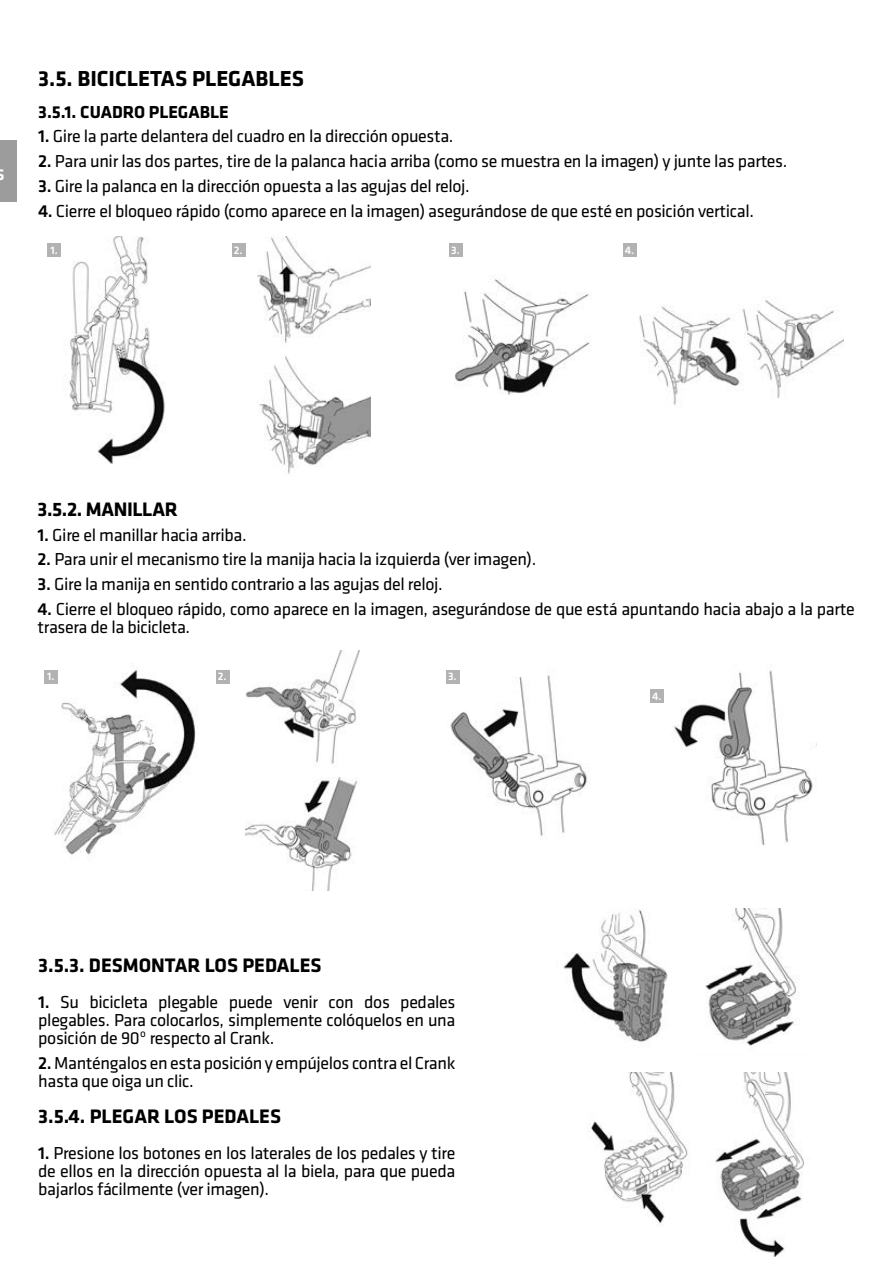
<style>
.page{position:relative;width:893px;height:1276px;background:#fff}
.page>*{position:absolute;margin:0;border:0;box-sizing:border-box;transform-origin:0 0}
.t1{font:700 22.5px "Klavika";color:#000}
.t2{font:700 20.25px "Klavika";color:#000}
.t3{font:700 20.25px "Klavika";letter-spacing:-.02em;color:#000}
.t4{font:18px/18px "Klavika";letter-spacing:-.02em;color:#000}
.t5{font:700 18px "Klavika";color:#000}
.t6{font:500 11.25px "Klavika";color:#fff}
.s1{font-weight:500}
</style>
<div class="page">
<div style="left:0;top:141px;width:17px;height:61px;background:#9c9c9c"></div>
<img style="left:54px;top:236px;width:111px;height:227px">
<img style="left:257px;top:237px;width:114px;height:237px">
<img style="left:449px;top:243px;width:142px;height:152px">
<img style="left:639px;top:296px;width:205px;height:109px">
<div style="left:47px;top:244px;width:13px;height:13px;background:#b2b2b2"></div>
<div style="left:232px;top:244px;width:13px;height:13px;background:#b2b2b2"></div>
<div style="left:450px;top:244px;width:13px;height:13px;background:#b2b2b2"></div>
<div style="left:623px;top:244px;width:13px;height:13px;background:#b2b2b2"></div>
<img style="left:44px;top:663px;width:153px;height:192px">
<img style="left:246px;top:650px;width:113px;height:240px">
<img style="left:446px;top:675px;width:141px;height:161px">
<img style="left:650px;top:670px;width:163px;height:176px">
<div style="left:44px;top:670px;width:13px;height:13px;background:#b2b2b2"></div>
<div style="left:216px;top:670px;width:13px;height:13px;background:#b2b2b2"></div>
<div style="left:446px;top:670px;width:14px;height:13px;background:#b2b2b2"></div>
<div style="left:650px;top:690px;width:14px;height:13px;background:#b2b2b2"></div>
<img style="left:563px;top:909px;width:105px;height:134px">
<img style="left:705px;top:908px;width:95px;height:138px">
<img style="left:590px;top:1073px;width:214px;height:183px">
<p class="t1" style="left:38px;top:63px;width:267px">3.5. BICICLETAS PLEGABLES</p>
<p class="t5" style="left:38px;top:99px;width:192px">3.5.1. CUADRO PLEGABLE</p>
<p class="t4" style="left:38px;top:127px;width:417px"><span class="s1">1.</span> Gire la parte delantera del cuadro en la dirección opuesta.</p>
<p class="t4" style="left:38px;top:152px;width:751px"><span class="s1">2.</span> Para unir las dos partes, tire de la palanca hacia arriba (como se muestra en la imagen) y junte las partes.</p>
<p class="t4" style="left:38px;top:176px;width:433px"><span class="s1">3.</span> Gire la palanca en la dirección opuesta a las agujas del reloj.</p>
<p class="t4" style="left:38px;top:201px;width:717px"><span class="s1">4.</span> Cierre el bloqueo rápido (como aparece en la imagen) asegurándose de que esté en posición vertical.</p>
<p class="t6" style="left:50px;top:242px;width:9px">1.</p>
<p class="t6" style="left:234px;top:242px;width:10px">2.</p>
<p class="t6" style="left:451px;top:242px;width:10px">3.</p>
<p class="t6" style="left:625px;top:242px;width:11px">4.</p>
<p class="t3" style="left:38px;top:494px;width:142px">3.5.2. MANILLAR</p>
<p class="t4" style="left:38px;top:525px;width:210px"><span class="s1">1.</span> Gire el manillar hacia arriba.</p>
<p class="t4" style="left:38px;top:550px;width:500px"><span class="s1">2.</span> Para unir el mecanismo tire la manija hacia la izquierda (ver imagen).</p>
<p class="t4" style="left:38px;top:574px;width:407px"><span class="s1">3.</span> Gire la manija en sentido contrario a las agujas del reloj.</p>
<p class="t4" style="left:38px;top:599px;width:819px"><span class="s1">4.</span> Cierre el bloqueo rápido, como aparece en la imagen, asegurándose de que está apuntando hacia abajo a la parte trasera de la bicicleta.</p>
<p class="t6" style="left:47px;top:669px;width:9px">1.</p>
<p class="t6" style="left:218px;top:669px;width:10px">2.</p>
<p class="t6" style="left:448px;top:669px;width:10px">3.</p>
<p class="t6" style="left:652px;top:689px;width:11px">4.</p>
<p class="t2" style="left:38px;top:951px;width:285px">3.5.3. DESMONTAR LOS PEDALES</p>
<p class="t4" style="left:38px;top:992px;width:419px;text-align:justify"><span class="s1">1.</span> Su bicicleta plegable puede venir con dos pedales plegables. Para colocarlos, simplemente colóquelos en una posición de 90º respecto al Crank.</p>
<p class="t4" style="left:38px;top:1053px;width:419px"><span class="s1">2.</span> Manténgalos en esta posición y empújelos contra el Crank hasta que oiga un clic.</p>
<p class="t2" style="left:38px;top:1101px;width:244px">3.5.4. PLEGAR LOS PEDALES</p>
<p class="t4" style="left:38px;top:1143px;width:419px;text-align:justify"><span class="s1">1.</span> Presione los botones en los laterales de los pedales y tire de ellos en la dirección opuesta al la biela, para que pueda bajarlos fácilmente (ver imagen).</p>
</div>
